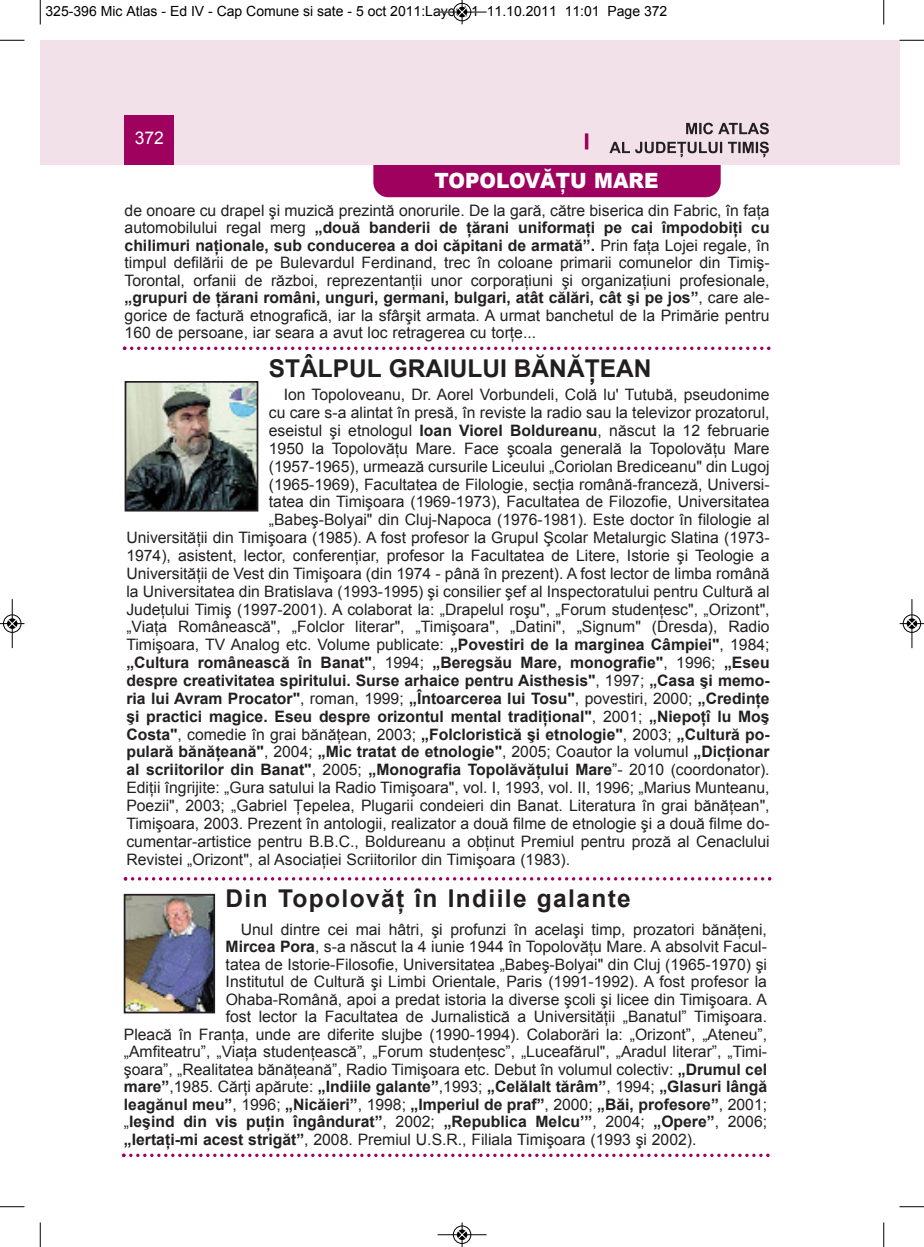
<style>
.page{position:relative;width:924px;height:1247px;background:#fff}
.page>*{position:absolute;margin:0;border:0;box-sizing:border-box;transform-origin:0 0}
.t1{font:700 24.5px "Arial";letter-spacing:.055em;color:#231f20}
.t2{font:700 24.5px "Arial";color:#231f20}
.t3{font:900 21px "Arial";color:#fff;scale:.95 1}
.t4{font:17.5px "Arial";color:#fff}
.t5{font:15.75px/17.5px "Arial";color:#231f20;text-align:justify}
.t6{font:700 15.75px "Arial";color:#231f20}
.t7{font:14px "Arial";color:#000}
.s1{font-weight:700}
.s2{font-weight:400}
</style>
<div class="page">
<div style="left:884px;top:40px;width:15px;height:124px;background:#f3e1e9"></div>
<div style="left:373px;top:134px;width:348px;height:63px;background:#9e015e;border-radius:15px"></div>
<div style="left:40px;top:40px;width:844px;height:124px;background:#f3e1e9"></div>
<div style="left:125px;top:115px;width:49px;height:49px;background:#9e015e"></div>
<hr style="left:585px;top:133px;width:3px;height:16px;background:#9e015e">
<svg style="left:686px;top:123px;width:83px;height:11px"></svg>
<svg style="left:609px;top:142px;width:160px;height:15px"></svg>
<img style="left:127px;top:896px;width:85px;height:114px">
<div style="left:124px;top:893px;width:91px;height:120px;border:2px solid #231f20"></div>
<img style="left:128px;top:384px;width:127px;height:124px">
<div style="left:125px;top:381px;width:133px;height:130px;border:2px solid #231f20"></div>
<svg style="left:124px;top:877px;width:647px;height:3px"></svg>
<svg style="left:122px;top:1153px;width:647px;height:3px"></svg>
<svg style="left:123px;top:346px;width:647px;height:4px"></svg>
<svg style="left:40px;top:0;width:1px;height:24px"></svg>
<svg style="left:0;top:40px;width:24px;height:1px"></svg>
<svg style="left:883px;top:0;width:1px;height:24px"></svg>
<svg style="left:899px;top:40px;width:25px;height:1px"></svg>
<svg style="left:40px;top:1222px;width:1px;height:24px"></svg>
<svg style="left:0;top:1206px;width:24px;height:1px"></svg>
<svg style="left:883px;top:1222px;width:1px;height:24px"></svg>
<svg style="left:899px;top:1206px;width:25px;height:1px"></svg>
<hr style="left:438px;top:12px;width:48px;height:1px;background:#000">
<div style="left:453px;top:3px;width:18px;height:18px;border:1px solid #000;border-radius:50%"></div>
<svg style="left:458px;top:0;width:8px;height:24px"></svg>
<hr style="left:438px;top:1234px;width:48px;height:1px;background:#000">
<div style="left:453px;top:1225px;width:18px;height:18px;border:1px solid #000;border-radius:50%"></div>
<svg style="left:458px;top:1222px;width:8px;height:24px"></svg>
<div style="left:3px;top:614px;width:19px;height:19px;border:1px solid #fff;border-radius:50%"></div>
<hr style="left:12px;top:599px;width:1px;height:49px;background:#000">
<div style="left:3px;top:614px;width:18px;height:18px;border:1px solid #000;border-radius:50%"></div>
<svg style="left:0;top:619px;width:24px;height:9px"></svg>
<div style="left:902px;top:614px;width:19px;height:19px;border:1px solid #fff;border-radius:50%"></div>
<hr style="left:911px;top:599px;width:1px;height:49px;background:#000">
<div style="left:903px;top:614px;width:18px;height:18px;border:1px solid #000;border-radius:50%"></div>
<svg style="left:900px;top:619px;width:24px;height:9px"></svg>
<p class="t7" style="left:46px;top:3px;width:623px">325-396 Mic Atlas - Ed IV - Cap Comune si sate - 5 oct 2011:Layout 1 11.10.2011 11:01 Page 372</p>
<p class="t4" style="left:135px;top:128px;width:31px">372</p>
<h2 class="t3" style="left:435px;top:165px;width:237px">TOPOLOVĂŢU MARE</h2>
<p class="t5" style="left:125px;top:201px;width:646px">de onoare cu drapel şi muzică prezintă onorurile. De la gară, către biserica din Fabric, în faţa automobilului regal merg <span class="s1">„două banderii de ţărani uniformaţi pe cai împodobiţi cu chilimuri naţionale, sub conducerea a doi căpitani de armată”.</span> Prin faţa Lojei regale, în timpul defilării de pe Bulevardul Ferdinand, trec în coloane primarii comunelor din Timiş-Torontal, orfanii de război, reprezentanţii unor corporaţiuni şi organizaţiuni profesionale, <span class="s1">„grupuri de ţărani români, unguri, germani, bulgari, atât călări, cât şi pe jos”</span>, care ale&shy;gorice de factură etnografică, iar la sfârşit armata. A urmat banchetul de la Primărie pentru 160 de persoane, iar seara a avut loc retragerea cu torţe...</p>
<h1 class="t2" style="left:269px;top:355px;width:384px">STÂLPUL GRAIULUI BĂNĂŢEAN</h1>
<p class="t5" style="left:284px;top:386px;width:487px">Ion Topoloveanu, Dr. Aorel Vorbundeli, Colă lu' Tutubă, pseudonime</p>
<p class="t5" style="left:269px;top:404px;width:502px">cu care s-a alintat în presă, în reviste la radio sau la televizor prozatorul,</p>
<p class="t5" style="left:269px;top:421px;width:502px">eseistul şi etnologul <span class="s1">Ioan Viorel Boldureanu</span>, născut la 12 februarie</p>
<p class="t5" style="left:269px;top:439px;width:502px">1950 la Topolovăţu Mare. Face şcoala generală la Topolovăţu Mare</p>
<p class="t5" style="left:269px;top:457px;width:502px">(1957-1965), urmează cursurile Liceului „Coriolan Brediceanu" din Lugoj</p>
<p class="t5" style="left:269px;top:475px;width:502px">(1965-1969), Facultatea de Filologie, secţia română-franceză, Universi-</p>
<p class="t5" style="left:269px;top:493px;width:502px">tatea din Timişoara (1969-1973), Facultatea de Filozofie, Universitatea</p>
<p class="t5" style="left:269px;top:511px;width:502px">„Babeş-Bolyai" din Cluj-Napoca (1976-1981). Este doctor în filologie al</p>
<p class="t5" style="left:126px;top:529px;width:645px">Universităţii din Timişoara (1985). A fost profesor la Grupul Şcolar Metalurgic Slatina (1973-</p>
<p class="t5" style="left:126px;top:546px;width:645px">1974), asistent, lector, conferenţiar, profesor la Facultatea de Litere, Istorie şi Teologie a</p>
<p class="t5" style="left:126px;top:564px;width:645px">Universităţii de Vest din Timişoara (din 1974 - până în prezent). A fost lector de limba română</p>
<p class="t5" style="left:126px;top:582px;width:645px">la Universitatea din Bratislava (1993-1995) şi consilier şef al Inspectoratului pentru Cultură al</p>
<p class="t5" style="left:126px;top:600px;width:645px">Judeţului Timiş (1997-2001). A colaborat la: „Drapelul roşu", „Forum studenţesc", „Orizont",</p>
<p class="t5" style="left:126px;top:618px;width:645px">„Viaţa Românească", „Folclor literar", „Timişoara", „Datini", „Signum" (Dresda), Radio</p>
<p class="t5" style="left:126px;top:636px;width:645px">Timişoara, TV Analog etc. Volume publicate: <span class="s1">„Povestiri de la marginea Câmpiei"</span>, 1984;</p>
<p class="t6" style="left:126px;top:653px;width:645px">„Cultura românească în Banat"<span class="s2">, 1994;</span> „Beregsău Mare, monografie"<span class="s2">, 1996;</span> „Eseu</p>
<p class="t6" style="left:126px;top:671px;width:644px">despre creativitatea spiritului. Surse arhaice pentru Aisthesis"<span class="s2">, 1997;</span> „Casa şi memo-</p>
<p class="t6" style="left:126px;top:689px;width:645px">ria lui Avram Procator"<span class="s2">, roman, 1999;</span> „Întoarcerea lui Tosu"<span class="s2">, povestiri, 2000;</span> „Credinţe</p>
<p class="t6" style="left:126px;top:707px;width:645px">şi practici magice. Eseu despre orizontul mental tradiţional"<span class="s2">, 2001;</span> „Niepoţî lu Moş</p>
<p class="t6" style="left:126px;top:725px;width:644px">Costa"<span class="s2">, comedie în grai bănăţean, 2003;</span> „Folcloristică şi etnologie"<span class="s2">, 2003;</span> „Cultură po-</p>
<p class="t6" style="left:126px;top:743px;width:645px">pulară bănăţeană"<span class="s2">, 2004;</span> „Mic tratat de etnologie"<span class="s2">, 2005; Coautor la volumul</span> „Dicţionar</p>
<p class="t6" style="left:126px;top:761px;width:645px">al scriitorilor din Banat"<span class="s2">, 2005;</span> „Monografia Topolăvăţului Mare<span class="s2">”- 2010 (coordonator).</span></p>
<p class="t5" style="left:126px;top:778px;width:645px">Ediţii îngrijite: „Gura satului la Radio Timişoara", vol. I, 1993, vol. II, 1996; „Marius Munteanu,</p>
<p class="t5" style="left:126px;top:796px;width:645px">Poezii", 2003; „Gabriel Ţepelea, Plugarii condeieri din Banat. Literatura în grai bănăţean",</p>
<p class="t5" style="left:126px;top:814px;width:645px">Timişoara, 2003. Prezent în antologii, realizator a două filme de etnologie şi a două filme do-</p>
<p class="t5" style="left:126px;top:832px;width:645px">cumentar-artistice pentru B.B.C., Boldureanu a obţinut Premiul pentru proză al Cenaclului</p>
<p class="t5" style="left:126px;top:850px;width:445px">Revistei „Orizont", al Asociaţiei Scriitorilor din Timişoara (1983).</p>
<h1 class="t1" style="left:226px;top:884px;width:407px">Din Topolovăţ în Indiile galante</h1>
<p class="t5" style="left:241px;top:920px;width:528px">Unul dintre cei mai hâtri, şi profunzi în acelaşi timp, prozatori bănăţeni,</p>
<p class="t5" style="left:226px;top:937px;width:543px"><span class="s1">Mircea Pora</span>, s-a născut la 4 iunie 1944 în Topolovăţu Mare. A absolvit Facul-</p>
<p class="t5" style="left:226px;top:955px;width:543px">tatea de Istorie-Filosofie, Universitatea „Babeş-Bolyai" din Cluj (1965-1970) şi</p>
<p class="t5" style="left:226px;top:972px;width:543px">Institutul de Cultură şi Limbi Orientale, Paris (1991-1992). A fost profesor la</p>
<p class="t5" style="left:226px;top:990px;width:543px">Ohaba-Română, apoi a predat istoria la diverse şcoli şi licee din Timişoara. A</p>
<p class="t5" style="left:226px;top:1007px;width:543px">fost lector la Facultatea de Jurnalistică a Universităţii „Banatul” Timişoara.</p>
<p class="t5" style="left:124px;top:1025px;width:645px">Pleacă în Franţa, unde are diferite slujbe (1990-1994). Colaborări la: „Orizont”, „Ateneu”,</p>
<p class="t5" style="left:124px;top:1042px;width:645px">„Amfiteatru”, „Viaţa studenţească”, „Forum studenţesc”, „Luceafărul", „Aradul literar”, „Timi-</p>
<p class="t5" style="left:124px;top:1060px;width:645px">şoara”, „Realitatea bănăţeană”, Radio Timişoara etc. Debut în volumul colectiv: <span class="s1">„Drumul cel</span></p>
<p class="t6" style="left:124px;top:1077px;width:645px">mare”<span class="s2">,1985. Cărţi apărute:</span> „Indiile galante”<span class="s2">,1993;</span> „Celălalt tărâm”<span class="s2">, 1994;</span> „Glasuri lângă</p>
<p class="t6" style="left:124px;top:1095px;width:645px">leagănul meu”<span class="s2">, 1996;</span> „Nicăieri”<span class="s2">, 1998;</span> „Imperiul de praf”<span class="s2">, 2000;</span> „Băi, profesore”<span class="s2">, 2001;</span></p>
<p class="t6" style="left:124px;top:1112px;width:645px"><span class="s2">„</span>Ieşind din vis puţin îngândurat”<span class="s2">, 2002;</span> „Republica Melcu’”<span class="s2">, 2004;</span> „Opere”<span class="s2">, 2006;</span></p>
<p class="t5" style="left:124px;top:1130px;width:574px"><span class="s1">„Iertaţi-mi acest strigăt”</span>, 2008. Premiul U.S.R., Filiala Timişoara (1993 şi 2002).</p>
</div>
